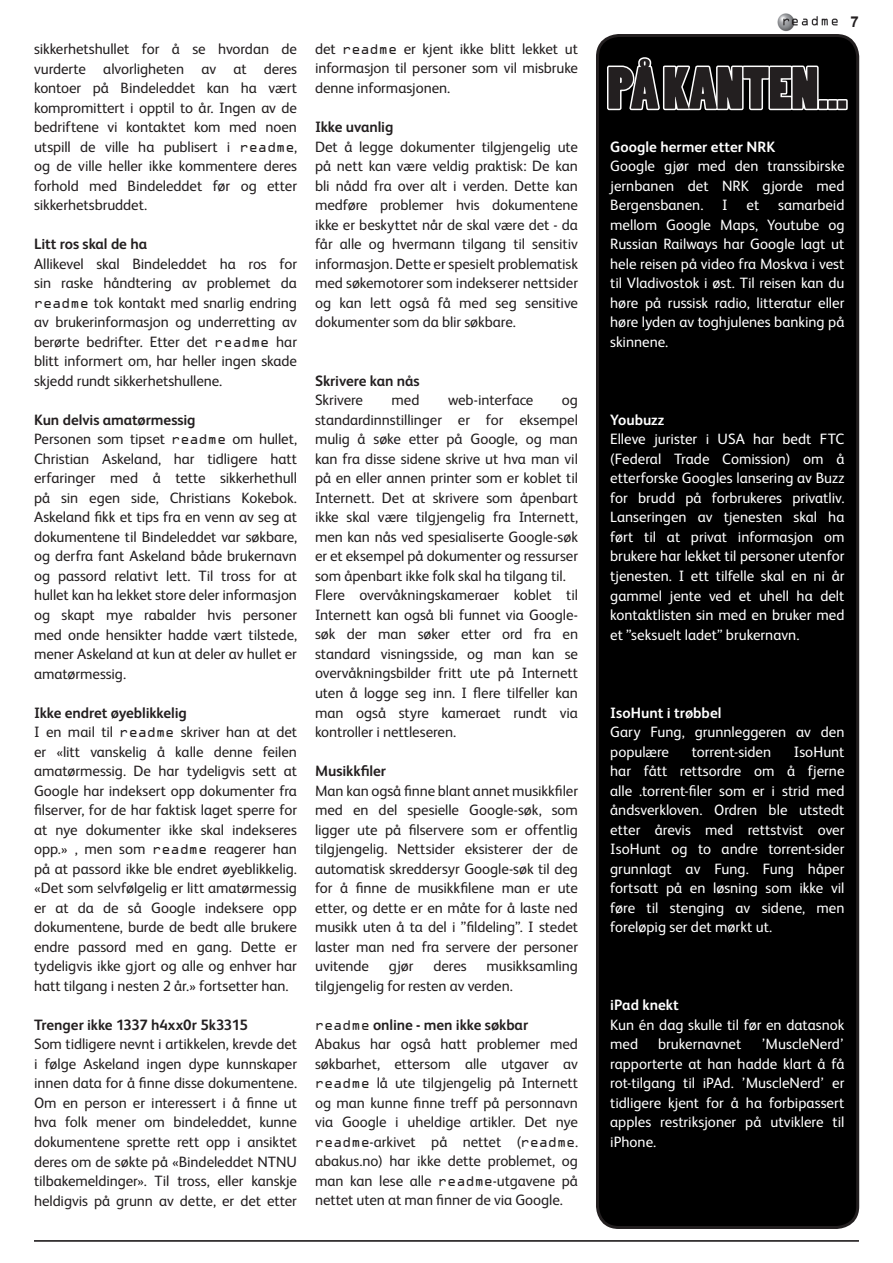
<style>
.page{position:relative;width:893px;height:1263px;background:#fff}
.page>*{position:absolute;margin:0;border:0;box-sizing:border-box;transform-origin:0 0}
.t1{font:55.5px "Poplar Std";letter-spacing:-.01em;color:#231f20}
.t2{font:15px/19.5px "FS Albert";letter-spacing:-.005em;color:#231f20;text-align:justify}
.t3{font:15px/19.5px "FS Albert";color:#fff;text-align:justify}
.t4{font:700 15px "FS Albert";letter-spacing:-.01em;color:#231f20}
.t5{font:700 15px "FS Albert";color:#fff}
.t6{font:700 15px "Arial";color:#231f20}
.s1{font-family:"OCRA Extended"}
.s2{font-weight:700}
</style>
<div class="page">
<img style="left:777px;top:13px;width:61px;height:19px">
<hr style="left:34px;top:1240px;width:825px;height:2px;background:#231f20">
<div style="left:597px;top:36px;width:261px;height:1191px;background:#000;border-radius:21px"></div>
<div style="left:596px;top:34px;width:263px;height:1195px;border:3px solid #231f20;border-radius:21px"></div>
<svg style="left:605px;top:35px;width:215px;height:76px"></svg>
<div style="left:817px;top:99px;width:11px;height:11px;border:3px solid #fff"></div>
<div style="left:827px;top:99px;width:11px;height:11px;border:3px solid #fff"></div>
<div style="left:837px;top:99px;width:11px;height:11px;border:3px solid #fff"></div>
<p class="t2" style="left:34px;top:38px;width:264px">sikkerhetshullet for å se hvordan de vurderte alvorligheten av at deres kontoer på Bindeleddet kan ha vært kompromittert i opptil to år. Ingen av de bedriftene vi kontaktet kom med noen utspill de ville ha publisert i <span class="s1">readme</span>, og de ville heller ikke kommentere deres forhold med Bindeleddet før og etter sikkerhetsbruddet.</p>
<p class="t4" style="left:34px;top:234px;width:115px">Litt ros skal de ha</p>
<p class="t2" style="left:34px;top:253px;width:264px">Allikevel skal Bindeleddet ha ros for sin raske håndtering av problemet da <span class="s1">readme</span> tok kontakt med snarlig endring av brukerinformasjon og underretting av berørte bedrifter. Etter det <span class="s1">readme</span> har blitt informert om, har heller ingen skade skjedd rundt sikkerhetshullene.</p>
<p class="t2" style="left:34px;top:409px;width:264px;text-align:left"><span class="s2">Kun delvis amatørmessig<br></span>Personen som tipset <span class="s1">readme</span> om hullet, Christian Askeland, har tidligere hatt erfaringer med å tette sikkerhethull på sin egen side, Christians Kokebok.<br>Askeland fikk et tips fra en venn av seg at dokumentene til Bindeleddet var søkbare, og derfra fant Askeland både brukernavn og passord relativt lett. Til tross for at hullet kan ha lekket store deler informasjon og skapt mye rabalder hvis personer med onde hensikter hadde vært tilstede, mener Askeland at kun at deler av hullet er amatørmessig.</p>
<p class="t2" style="left:34px;top:702px;width:264px;text-align:left"><span class="s2">Ikke endret øyeblikkelig<br></span>I en mail til <span class="s1">readme</span> skriver han at det er «litt vanskelig å kalle denne feilen amatørmessig. De har tydeligvis sett at Google har indeksert opp dokumenter fra filserver, for de har faktisk laget sperre for at nye dokumenter ikke skal indekseres opp.» , men som <span class="s1">readme</span> reagerer han på at passord ikke ble endret øyeblikkelig. «Det som selvfølgelig er litt amatørmessig er at da de så Google indeksere opp dokumentene, burde de bedt alle brukere endre passord med en gang. Dette er tydeligvis ikke gjort og alle og enhver har hatt tilgang i nesten 2 år.» fortsetter han.</p>
<p class="t4" style="left:34px;top:1014px;width:215px">Trenger ikke 1337 h4xx0r 5k3315</p>
<p class="t2" style="left:34px;top:1034px;width:265px">Som tidligere nevnt i artikkelen, krevde det i følge Askeland ingen dype kunnskaper innen data for å finne disse dokumentene.<br>Om en person er interessert i å finne ut hva folk mener om bindeleddet, kunne dokumentene sprette rett opp i ansiktet deres om de søkte på «Bindeleddet NTNU tilbakemeldinger». Til tross, eller kanskje heldigvis på grunn av dette, er det etter</p>
<p class="t2" style="left:315px;top:38px;width:264px">det <span class="s1">readme</span> er kjent ikke blitt lekket ut informasjon til personer som vil misbruke denne informasjonen.</p>
<p class="t4" style="left:315px;top:117px;width:80px">Ikke uvanlig</p>
<p class="t2" style="left:315px;top:136px;width:264px">Det å legge dokumenter tilgjengelig ute på nett kan være veldig praktisk: De kan bli nådd fra over alt i verden. Dette kan medføre problemer hvis dokumentene ikke er beskyttet når de skal være det - da får alle og hvermann tilgang til sensitiv informasjon. Dette er spesielt problematisk med søkemotorer som indekserer nettsider og kan lett også få med seg sensitive dokumenter som da blir søkbare.</p>
<p class="t4" style="left:315px;top:370px;width:106px">Skrivere kan nås</p>
<p class="t2" style="left:315px;top:390px;width:50px">Skrivere</p>
<p class="t2" style="left:392px;top:390px;width:29px">med</p>
<p class="t2" style="left:448px;top:390px;width:87px">web-interface</p>
<p class="t2" style="left:315px;top:390px;width:264px;text-align:left;text-indent:247px">og standardinnstillinger er for eksempel mulig å søke etter på Google, og man kan fra disse sidene skrive ut hva man vil på en eller annen printer som er koblet til Internett. Det at skrivere som åpenbart ikke skal være tilgjengelig fra Internett, men kan nås ved spesialiserte Google-søk er et eksempel på dokumenter og ressurser som åpenbart ikke folk skal ha tilgang til.<br>Flere overvåkningskameraer koblet til Internett kan også bli funnet via Google&shy;søk der man søker etter ord fra en standard visningsside, og man kan se overvåkningsbilder fritt ute på Internett uten å logge seg inn. I flere tilfeller kan man også styre kameraet rundt via kontroller i nettleseren.</p>
<p class="t4" style="left:315px;top:761px;width:73px">Musikkfiler</p>
<p class="t2" style="left:315px;top:780px;width:265px">Man kan også finne blant annet musikkfiler med en del spesielle Google-søk, som ligger ute på filservere som er offentlig tilgjengelig. Nettsider eksisterer der de automatisk skreddersyr Google-søk til deg for å finne de musikkfilene man er ute etter, og dette er en måte for å laste ned musikk uten å ta del i ”fildeling”. I stedet laster man ned fra servere der personer uvitende</p>
<p class="t2" style="left:315px;top:955px;width:264px;text-indent:172px">musikksamling tilgjengelig for resten av verden.</p>
<p class="t2" style="left:315px;top:1014px;width:264px;text-align:left"><span class="s1">readme</span> <span class="s2">online - men ikke søkbar<br></span>Abakus har også hatt problemer med søkbarhet, ettersom alle utgaver av <span class="s1">readme</span> lå ute tilgjengelig på Internett og man kunne finne treff på personnavn via Google i uheldige artikler. Det nye <span class="s1">readme</span>-arkivet på nettet (<span class="s1">readme</span>. abakus.no) har ikke dette problemet, og man kan lese alle <span class="s1">readme</span>-utgavene på nettet uten at man finner de via Google.</p>
<p class="t2" style="left:389px;top:955px;width:26px">gjør</p>
<p class="t2" style="left:433px;top:955px;width:35px">deres</p>
<p class="t6" style="left:851px;top:12px;width:10px">7</p>
<h1 class="t1" style="left:607px;top:58px;width:241px">PÅ KANTEN...</h1>
<p class="t5" style="left:610px;top:136px;width:167px">Google hermer etter NRK</p>
<p class="t3" style="left:610px;top:155px;width:236px">Google gjør med den transsibirske jernbanen det NRK gjorde med Bergensbanen.</p>
<p class="t3" style="left:610px;top:194px;width:236px;text-indent:168px">samarbeid mellom Google Maps, Youtube og Russian Railways har Google lagt ut hele reisen på video fra Moskva i vest til Vladivostok i øst. Til reisen kan du høre på russisk radio, litteratur eller høre lyden av toghjulenes banking på skinnene.</p>
<p class="t3" style="left:722px;top:194px;width:7px">I</p>
<p class="t3" style="left:747px;top:194px;width:14px">et</p>
<p class="t5" style="left:610px;top:409px;width:56px">Youbuzz</p>
<p class="t3" style="left:610px;top:429px;width:236px">Elleve jurister i USA har bedt FTC (Federal Trade Comission) om å etterforske Googles lansering av Buzz for brudd på forbrukeres privatliv.<br>Lanseringen av tjenesten skal ha ført til at privat informasjon om brukere har lekket til personer utenfor tjenesten. I ett tilfelle skal en ni år gammel jente ved et uhell ha delt kontaktlisten sin med en bruker med et ”seksuelt ladet” brukernavn.</p>
<p class="t5" style="left:610px;top:702px;width:113px">IsoHunt i trøbbel</p>
<p class="t3" style="left:610px;top:721px;width:236px">Gary Fung, grunnleggeren av den populære</p>
<p class="t3" style="left:692px;top:741px;width:81px">torrent-siden</p>
<p class="t3" style="left:610px;top:741px;width:236px;text-indent:184px">IsoHunt har fått rettsordre om å fjerne alle .torrent-filer som er i strid med åndsverkloven. Ordren ble utstedt etter årevis med rettstvist over IsoHunt og to andre torrent-sider grunnlagt av Fung. Fung håper fortsatt på en løsning som ikke vil føre til stenging av sidene, men foreløpig ser det mørkt ut.</p>
<p class="t5" style="left:610px;top:995px;width:70px">iPad knekt</p>
<p class="t3" style="left:610px;top:1014px;width:236px">Kun én dag skulle til før en datasnok med</p>
<p class="t3" style="left:658px;top:1034px;width:85px">brukernavnet</p>
<p class="t3" style="left:610px;top:1034px;width:236px;text-indent:151px">’MuscleNerd’ rapporterte at han hadde klart å få rot-tilgang til iPAd. ’MuscleNerd’ er tidligere kjent for å ha forbipassert apples restriksjoner på utviklere til iPhone.</p>
</div>
